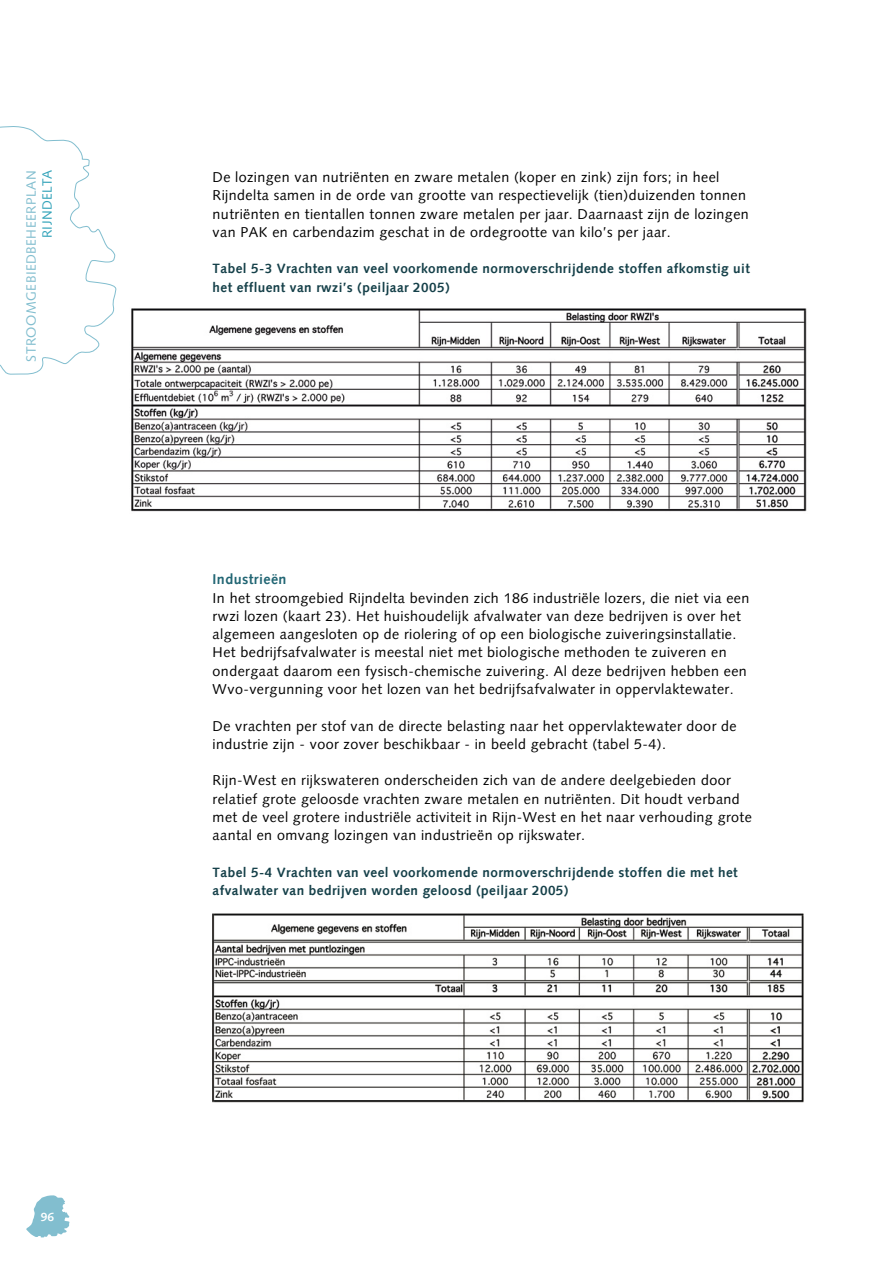
<style>
.page{position:relative;width:893px;height:1263px;background:#fff}
.page>*{position:absolute;margin:0;border:0;box-sizing:border-box;transform-origin:0 0}
.t1{font:14.25px/18.3px "VW Syntax Adobe";letter-spacing:.02em;color:#000}
.t2{font:700 14.25px "VW Syntax Adobe";letter-spacing:.02em;color:#226674}
.t3{font:700 13.5px/18.3px "VW Syntax Adobe";letter-spacing:.02em;color:#154049}
.t4{font:13.5px "VW Syntax Adobe";letter-spacing:.025em;color:#82becf}
.t5{font:13.5px "VW Syntax Adobe";letter-spacing:.025em;color:#35a4ba}
.t6{font:700 12px "VW Syntax Adobe";color:#fff}
</style>
<div class="page">
<svg style="left:26px;top:1195px;width:44px;height:42px"></svg>
<svg style="left:0;top:126px;width:117px;height:249px"></svg>
<img style="left:213px;top:913px;width:591px;height:190px">
<img style="left:131px;top:308px;width:676px;height:204px">
<p class="t4" style="left:23px;top:361px;width:193px;rotate:-90deg">STROOMGEBIEDBEHEERPLAN</p>
<p class="t5" style="left:39px;top:238px;width:70px;rotate:-90deg">RIJNDELTA</p>
<p class="t1" style="left:213px;top:168px;width:538px">De lozingen van nutriënten en zware metalen (koper en zink) zijn fors; in heel Rijndelta samen in de orde van grootte van respectievelijk (tien)duizenden tonnen nutriënten en tientallen tonnen zware metalen per jaar. Daarnaast zijn de lozingen van PAK en carbendazim geschat in de ordegrootte van kilo’s per jaar.</p>
<p class="t3" style="left:213px;top:260px;width:539px">Tabel 5-3 Vrachten van veel voorkomende normoverschrijdende stoffen afkomstig uit het effluent van rwzi’s (peiljaar 2005)</p>
<p class="t6" style="left:41px;top:1210px;width:15px">96</p>
<p class="t2" style="left:213px;top:571px;width:76px">Industrieën</p>
<p class="t1" style="left:213px;top:588px;width:538px">In het stroomgebied Rijndelta bevinden zich 186 industriële lozers, die niet via een rwzi lozen (kaart 23). Het huishoudelijk afvalwater van deze bedrijven is over het algemeen aangesloten op de riolering of op een biologische zuiveringsinstallatie.<br>Het bedrijfsafvalwater is meestal niet met biologische methoden te zuiveren en ondergaat daarom een fysisch-chemische zuivering. Al deze bedrijven hebben een Wvo-vergunning voor het lozen van het bedrijfsafvalwater in oppervlaktewater.</p>
<p class="t1" style="left:213px;top:716px;width:526px">De vrachten per stof van de directe belasting naar het oppervlaktewater door de industrie zijn - voor zover beschikbaar - in beeld gebracht (tabel 5-4).</p>
<p class="t1" style="left:213px;top:771px;width:541px">Rijn-West en rijkswateren onderscheiden zich van de andere deelgebieden door relatief grote geloosde vrachten zware metalen en nutriënten. Dit houdt verband met de veel grotere industriële activiteit in Rijn-West en het naar verhouding grote aantal en omvang lozingen van industrieën op rijkswater.</p>
<p class="t3" style="left:213px;top:863px;width:527px">Tabel 5-4 Vrachten van veel voorkomende normoverschrijdende stoffen die met het afvalwater van bedrijven worden geloosd (peiljaar 2005)</p>
</div>
